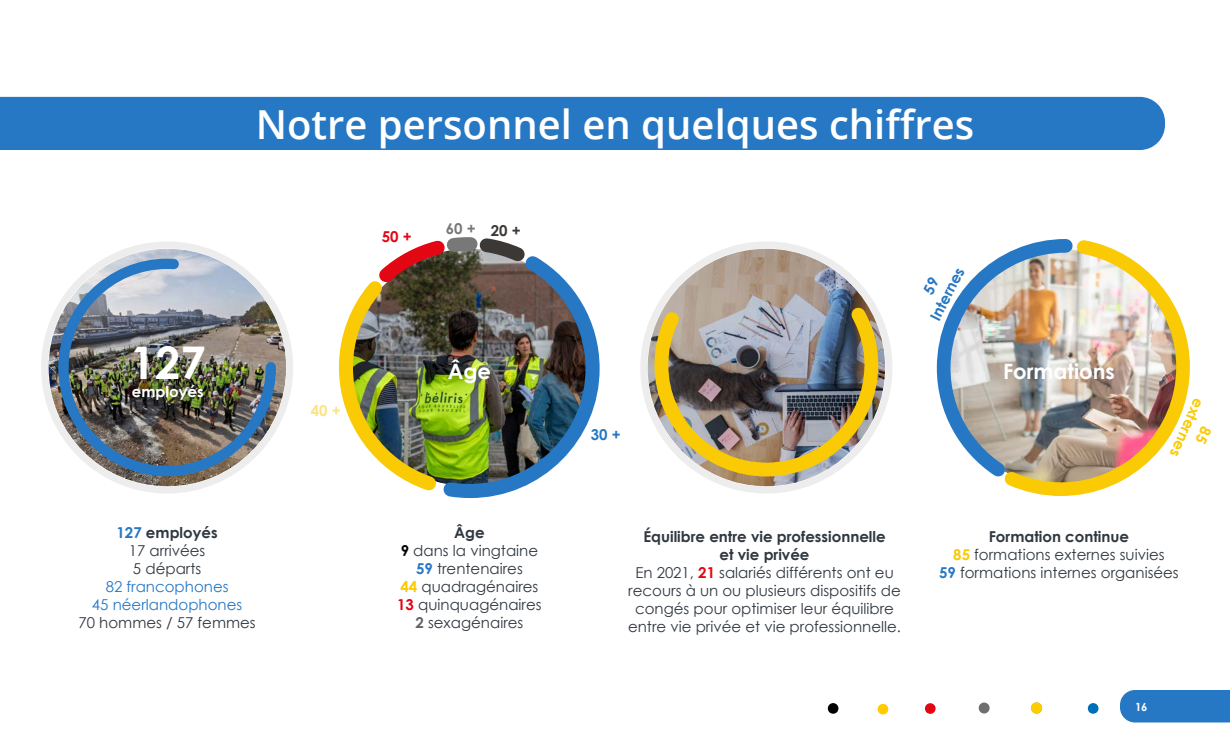
<style>
.page{position:relative;width:1230px;height:735px;background:#fff}
.page>*{position:absolute;margin:0;border:0;box-sizing:border-box;transform-origin:0 0}
.t1{font:700 45px "Century Gothic";color:#fff}
.t2{font:600 40px "Open Sans";color:#fff}
.t3{font:700 21.25px "Century Gothic";color:#fff}
.t4{font:15px/18px "Century Gothic";color:#303840;text-align:center}
.t5{font:15px/18px "Century Gothic";color:#2678c4;text-align:center}
.t6{font:700 15px/18px "Century Gothic";color:#2678c4;text-align:center}
.t7{font:700 15px/18px "Century Gothic";color:#faca04;text-align:center}
.t8{font:700 15px "Century Gothic";color:#fff}
.t9{font:700 15px "Century Gothic";color:#3c3835}
.t10{font:700 15px "Century Gothic";color:#fce482}
.t11{font:700 15px "Century Gothic";color:#e30613}
.t12{font:700 15px "Century Gothic";color:#797878}
.t13{font:700 11.25px "Century Gothic";color:#fff}
.s1{font-weight:700;color:#2678c4}
.s2{font-weight:700}
.s3{font-weight:700;color:#000}
.s4{font-weight:700;color:#faca04}
.s5{font-weight:700;color:#e30613}
.s6{font-weight:700;color:#646363}
</style>
<div class="page">
<div style="left:1120px;top:690px;width:110px;height:32px;background:#2678c4"></div>
<svg style="left:979px;top:703px;width:11px;height:10px"></svg>
<svg style="left:925px;top:703px;width:11px;height:11px"></svg>
<svg style="left:878px;top:704px;width:10px;height:10px"></svg>
<svg style="left:828px;top:703px;width:10px;height:11px"></svg>
<svg style="left:1088px;top:703px;width:10px;height:11px"></svg>
<svg style="left:1031px;top:702px;width:11px;height:12px"></svg>
<img style="left:41px;top:241px;width:252px;height:253px">
<svg style="left:640px;top:241px;width:252px;height:253px"></svg>
<div style="left:0;top:97px;width:1165px;height:53px;background:#2678c4"></div>
<img style="left:1019px;top:240px;width:171px;height:256px">
<img style="left:936px;top:239px;width:143px;height:250px">
<img style="left:648px;top:296px;width:237px;height:187px">
<img style="left:338px;top:237px;width:172px;height:254px">
<img style="left:434px;top:244px;width:166px;height:254px">
<h2 class="t2" style="left:256px;top:97px;width:720px">Notre personnel en quelques chiffres</h2>
<h1 class="t1" style="left:130px;top:328px;width:77px">127</h1>
<p class="t8" style="left:132px;top:380px;width:73px">employés</p>
<p class="t4" style="left:117px;top:523px;width:103px"><span class="s1">127</span> <span class="s2">employés<br></span>17 arrivées<br>5 départs</p>
<p class="t5" style="left:92px;top:577px;width:152px">82 francophones<br>45 néerlandophones</p>
<p class="t4" style="left:79px;top:613px;width:179px">70 hommes / 57 femmes</p>
<p class="t10" style="left:311px;top:399px;width:31px">40 +</p>
<p class="t11" style="left:382px;top:225px;width:31px">50 +</p>
<p class="t12" style="left:446px;top:217px;width:31px">60 +</p>
<p class="t9" style="left:491px;top:220px;width:31px">20 +</p>
<p class="t6" style="left:910px;top:307px;width:59px;rotate:-63deg">59<br>Internes</p>
<h3 class="t3" style="left:448px;top:355px;width:45px">Âge</h3>
<h3 class="t3" style="left:1003px;top:355px;width:113px">Formations</h3>
<p class="t6" style="left:591px;top:425px;width:31px">30 +</p>
<p class="t7" style="left:1225px;top:411px;width:64px;rotate:114deg">85 externes</p>
<p class="t4" style="left:397px;top:523px;width:146px"><span class="s2">Âge<br></span><span class="s3">9</span> dans la vingtaine<br><span class="s1">59</span> trentenaires<br><span class="s4">44</span> quadragénaires<br><span class="s5">13</span> quinquagénaires<br><span class="s6">2</span> sexagénaires</p>
<p class="t4" style="left:628px;top:527px;width:274px"><span class="s2">Équilibre entre vie professionnelle<br>et vie privée<br></span>En 2021, <span class="s5">21</span> salariés différents ont eu recours à un ou plusieurs dispositifs de congés pour optimiser leur équilibre entre vie privée et vie professionnelle.</p>
<p class="t4" style="left:939px;top:527px;width:241px"><span class="s2">Formation continue<br></span><span class="s4">85</span> formations externes suivies<br><span class="s1">59</span> formations internes organisées</p>
<p class="t13" style="left:1135px;top:698px;width:14px">16</p>
</div>
